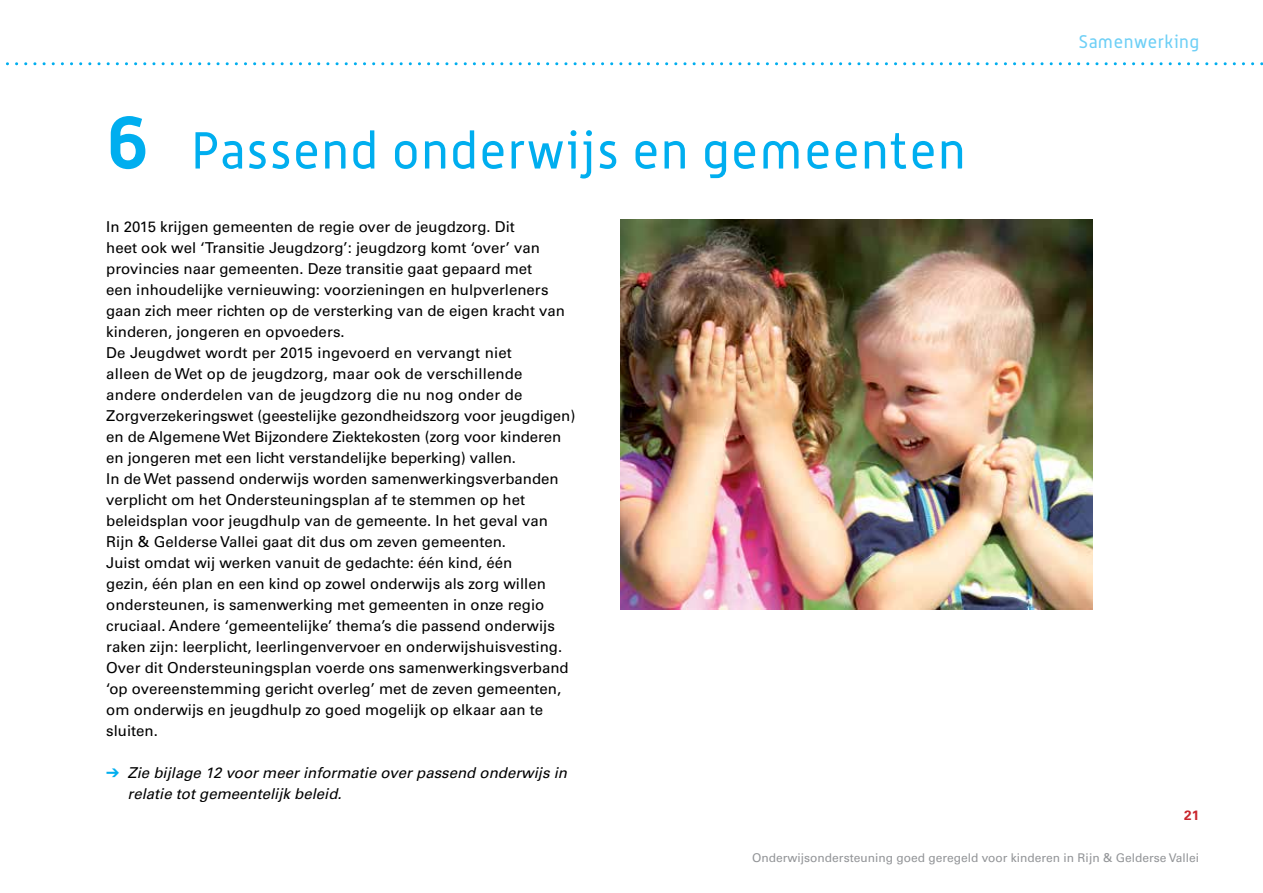
<style>
.page{position:relative;width:1263px;height:893px;background:#fff}
.page>*{position:absolute;margin:0;border:0;box-sizing:border-box;transform-origin:0 0}
.t1{font:51px "Alwyn";letter-spacing:.03em;color:#00aeef}
.t2{font:18px "Alwyn";letter-spacing:.03em;color:#6dcff6}
.t3{font:15px/21px "Univers LT Std";color:#000}
.t4{font:italic 15px/21px "Univers LT Std";color:#000}
.t5{font:700 13.5px "Univers LT Std";color:#c9252c}
.t6{font:12px "Univers LT Std";color:#939598}
.s1{font-weight:700;font-size:75px}
.s2{color:#00aeef}
</style>
<div class="page">
<svg style="left:6px;top:62px;width:1257px;height:3px"></svg>
<img style="left:621px;top:220px;width:472px;height:390px">
<h1 class="t1" style="left:106px;top:120px;width:860px"><span class="s1">6</span> Passend onderwijs en gemeenten</h1>
<p class="t3" style="left:106px;top:216px;width:470px">In 2015 krijgen gemeenten de regie over de jeugdzorg. Dit<br>heet ook wel ‘Transitie Jeugdzorg’: jeugdzorg komt ‘over’ van provincies naar gemeenten. Deze transitie gaat gepaard met<br>een inhoudelijke vernieuwing: voorzieningen en hulpverleners gaan zich meer richten op de versterking van de eigen kracht van kinderen, jongeren en opvoeders.<br>De Jeugdwet wordt per 2015 ingevoerd en vervangt niet<br>alleen de Wet op de jeugdzorg, maar ook de verschillende andere onderdelen van de jeugdzorg die nu nog onder de Zorgverzekeringswet (geestelijke gezondheidszorg voor jeugdigen) en de Algemene Wet Bijzondere Ziektekosten (zorg voor kinderen en jongeren met een licht verstandelijke beperking) vallen.<br>In de Wet passend onderwijs worden samenwerkingsverbanden verplicht om het Ondersteuningsplan af te stemmen op het beleidsplan voor jeugdhulp van de gemeente. In het geval van Rijn &amp; Gelderse Vallei gaat dit dus om zeven gemeenten.<br>Juist omdat wij werken vanuit de gedachte: één kind, één<br>gezin, één plan en een kind op zowel onderwijs als zorg willen ondersteunen, is samenwerking met gemeenten in onze regio cruciaal. Andere ‘gemeentelijke’ thema’s die passend onderwijs raken zijn: leerplicht, leerlingenvervoer en onderwijshuisvesting.<br>Over dit Ondersteuningsplan voerde ons samenwerkingsverband ‘op overeenstemming gericht overleg’ met de zeven gemeenten, om onderwijs en jeugdhulp zo goed mogelijk op elkaar aan te sluiten.</p>
<p class="t4" style="left:128px;top:762px;width:441px;text-indent:-21px"><span class="s2">➔</span> Zie bijlage 12 voor meer informatie over passend onderwijs in relatie tot gemeentelijk beleid.</p>
<p class="t2" style="left:1079px;top:31px;width:122px">Samenwerking</p>
<p class="t5" style="left:1184px;top:807px;width:17px">21</p>
<p class="t6" style="left:752px;top:850px;width:448px">Onderwijsondersteuning goed geregeld voor kinderen in Rijn &amp; Gelderse Vallei</p>
</div>
